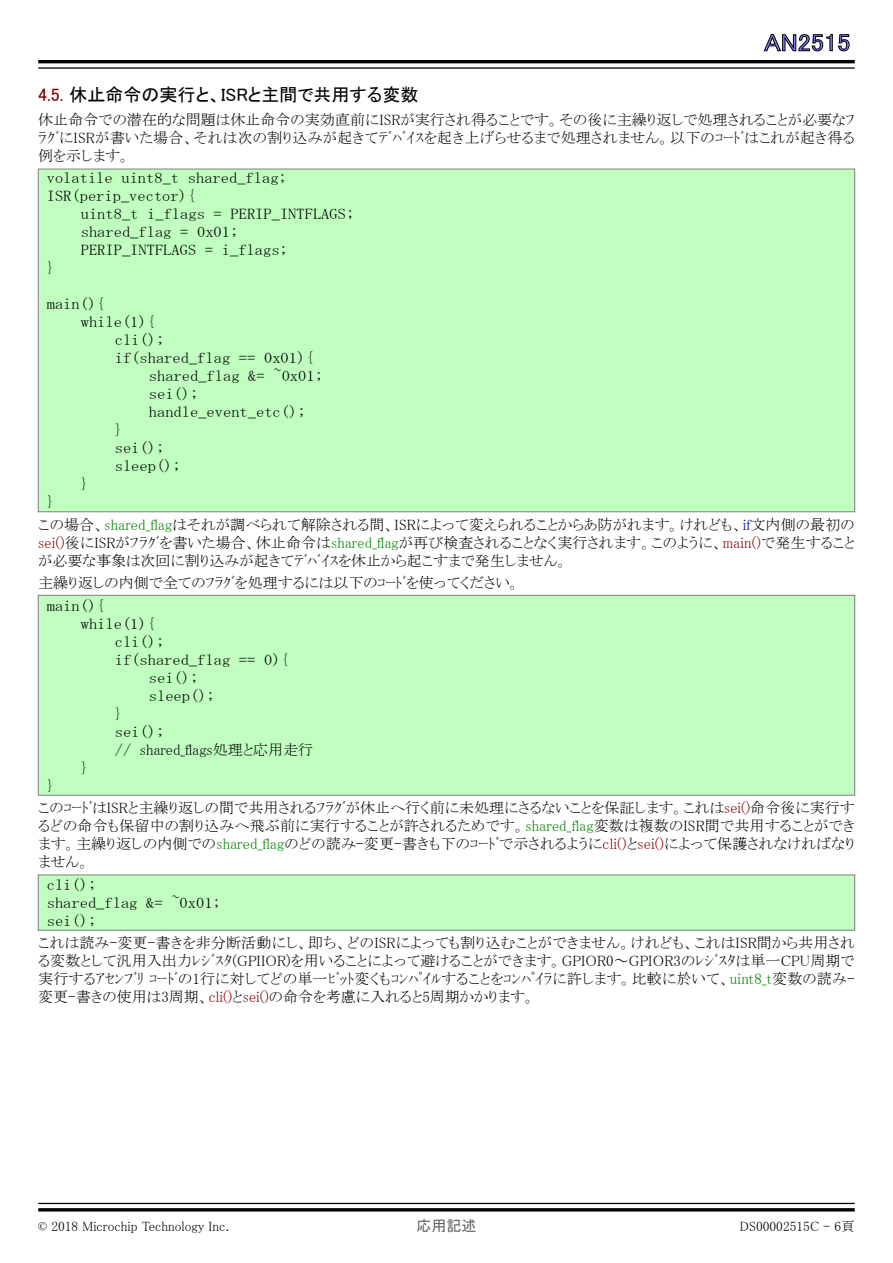
<style>
.page{position:relative;width:893px;height:1263px;background:#fff}
.page>*{position:absolute;margin:0;border:0;box-sizing:border-box;transform-origin:0 0}
.t1{font:24px "MS P Gothic";color:#8080ff;scale:1.1 1}
.t2{font:18px "MS P Gothic";color:#000}
.t3{font:15px/18px "MS P Mincho";color:#000;text-align:justify}
.t4{font:15px/18px "MS Mincho";color:#000;scale:1.1 1}
.t5{font:15px "MS P Gothic";color:#646464}
.t6{font:13.5px "MS P Mincho";color:#000}
.s1{color:#800000}
.s2{color:#008000}
.s3{color:#000080}
.s4{font-family:"MS Mincho"}
</style>
<div class="page">
<svg style="left:764px;top:34px;width:85px;height:17px"></svg>
<hr style="left:38px;top:60px;width:817px;height:3px;background:#000">
<hr style="left:38px;top:67px;width:817px;height:2px;background:#000">
<hr style="left:38px;top:1203px;width:817px;height:1px;background:#000">
<hr style="left:38px;top:1208px;width:817px;height:3px;background:#000">
<div style="left:38px;top:169px;width:817px;height:343px;background:#c0ffc0"></div>
<div style="left:38px;top:595px;width:817px;height:200px;background:#c0ffc0"></div>
<div style="left:38px;top:595px;width:817px;height:201px;border:1px solid #808080"></div>
<div style="left:38px;top:875px;width:817px;height:55px;background:#c0ffc0"></div>
<div style="left:38px;top:874px;width:817px;height:57px;border:1px solid #808080"></div>
<h1 class="t1" style="left:764px;top:30px;width:80px">AN2515</h1>
<p class="t2" style="left:38px;top:85px;width:382px"><span class="s1">4.5.</span> 休止命令の実行と、ISRと主間で共用する変数</p>
<p class="t3" style="left:38px;top:110px;width:818px">休止命令での潜在的な問題は休止命令の実効直前にISRが実行され得ることです。その後に主繰り返しで処理されることが必要なﾌﾗｸﾞにISRが書いた場合、それは次の割り込みが起きてﾃﾞﾊﾞｲｽを起き上げらせるまで処理されません。以下のｺｰﾄﾞはこれが起き得る例を示します。</p>
<p class="t4" style="left:47px;top:169px;width:220px">volatile uint8_t shared_flag;<br>ISR(perip_vector){</p>
<p class="t4" style="left:81px;top:205px;width:250px">uint8_t i_flags = PERIP_INTFLAGS; shared_flag = 0x01;<br>PERIP_INTFLAGS = i_flags;</p>
<p class="t4" style="left:47px;top:259px;width:9px">}</p>
<p class="t4" style="left:47px;top:295px;width:54px">main(){</p>
<p class="t4" style="left:81px;top:313px;width:69px">while(1){</p>
<p class="t4" style="left:115px;top:331px;width:46px">cli();</p>
<p class="t4" style="left:115px;top:349px;width:182px">if(shared_flag == 0x01){</p>
<p class="t4" style="left:149px;top:367px;width:160px">shared_flag &amp;= ~0x01;</p>
<p class="t4" style="left:149px;top:385px;width:46px">sei();</p>
<p class="t4" style="left:149px;top:403px;width:144px">handle_event_etc();</p>
<p class="t4" style="left:115px;top:421px;width:9px">}</p>
<p class="t4" style="left:115px;top:439px;width:46px">sei();</p>
<p class="t4" style="left:115px;top:457px;width:62px">sleep();</p>
<p class="t4" style="left:81px;top:475px;width:9px">}</p>
<p class="t4" style="left:47px;top:493px;width:9px">}</p>
<p class="t3" style="left:38px;top:515px;width:818px">この場合、<span class="s2">shared_flag</span>はそれが調べられて解除される間、ISRによって変えられることからあ防がれます。けれども、<span class="s3">if</span>文内側の最初の<span class="s1">sei()</span>後にISRがﾌﾗｸﾞを書いた場合、休止命令は<span class="s2">shared_flag</span>が再び検査されることなく実行されます。このように、<span class="s1">main()</span>で発生することが必要な事象は次回に割り込みが起きてﾃﾞﾊﾞｲｽを休止から起こすまで発生しません。</p>
<p class="t3" style="left:38px;top:574px;width:483px">主繰り返しの内側で全てのﾌﾗｸﾞを処理するには以下のｺｰﾄﾞを使ってください。</p>
<p class="t4" style="left:47px;top:596px;width:54px">main(){</p>
<p class="t4" style="left:81px;top:614px;width:69px">while(1){</p>
<p class="t4" style="left:115px;top:632px;width:46px">cli();</p>
<p class="t4" style="left:115px;top:650px;width:160px">if(shared_flag == 0){</p>
<p class="t4" style="left:149px;top:668px;width:46px">sei();</p>
<p class="t4" style="left:149px;top:686px;width:61px">sleep();</p>
<p class="t4" style="left:115px;top:704px;width:9px">}</p>
<p class="t4" style="left:115px;top:722px;width:46px">sei();</p>
<p class="t3" style="left:115px;top:740px;width:200px"><span class="s4">//</span> shared_flags処理と応用走行</p>
<p class="t4" style="left:81px;top:758px;width:9px">}</p>
<p class="t4" style="left:47px;top:776px;width:9px">}</p>
<p class="t3" style="left:38px;top:799px;width:818px">このｺｰﾄﾞはISRと主繰り返しの間で共用されるﾌﾗｸﾞが休止へ行く前に未処理にさるないことを保証します。これは<span class="s1">sei()</span>命令後に実行するどの命令も保留中の割り込みへ飛ぶ前に実行することが許されるためです。<span class="s2">shared_flag</span>変数は複数のISR間で共用することができます。主繰り返しの内側での<span class="s2">shared_flag</span>のどの読み-変更-書きも下のｺｰﾄﾞで示されるように<span class="s1">cli()</span>と<span class="s1">sei()</span>によって保護されなければなりません。</p>
<p class="t4" style="left:47px;top:875px;width:160px">cli();<br>shared_flag &amp;= ~0x01; sei();</p>
<p class="t3" style="left:38px;top:934px;width:818px">これは読み-変更-書きを非分断活動にし、即ち、どのISRによっても割り込むことができません。けれども、これはISR間から共用される変数として汎用入出力ﾚｼﾞｽﾀ(GPIIOR)を用いることによって避けることができます。GPIOR0～GPIOR3のﾚｼﾞｽﾀは単一CPU周期で実行するｱｾﾝﾌﾞﾘ ｺｰﾄﾞの1行に対してどの単一ﾋﾞｯﾄ変くもｺﾝﾊﾟｲﾙすることをｺﾝﾊﾟｲﾗに許します。比較に於いて、<span class="s2">uint8_t</span>変数の読み-変更-書きの使用は3周期、<span class="s1">cli()</span>と<span class="s1">sei()</span>の命令を考慮に入れると5周期かかります。</p>
<p class="t6" style="left:38px;top:1219px;width:193px">© 2018 Microchip Technology Inc.</p>
<p class="t5" style="left:416px;top:1218px;width:61px">応用記述</p>
<p class="t6" style="left:740px;top:1219px;width:116px">DS00002515C - 6頁</p>
</div>
